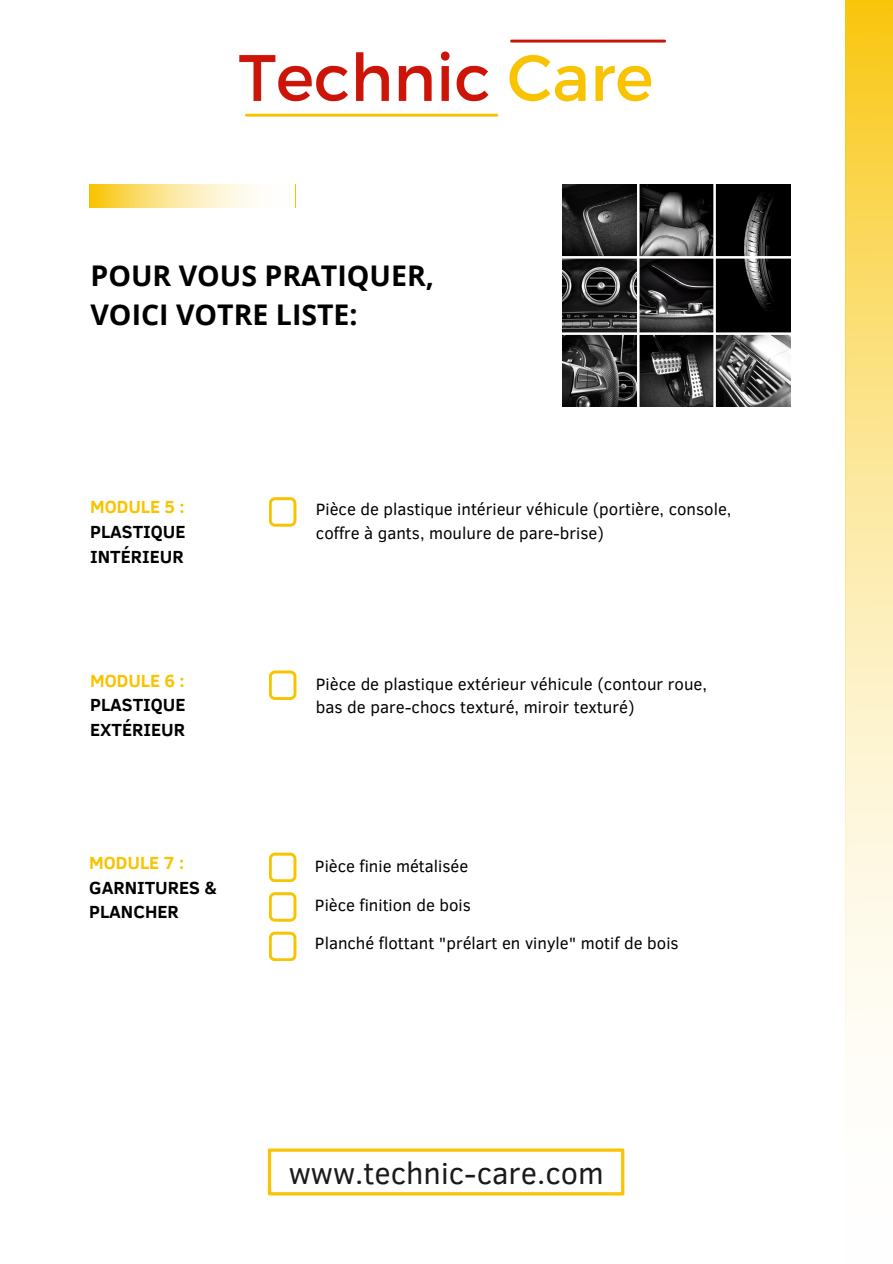
<style>
.page{position:relative;width:893px;height:1264px;background:#fff}
.page>*{position:absolute;margin:0;border:0;box-sizing:border-box;transform-origin:0 0}
.t1{font:30.75px "Clear Sans";color:#191a19}
.t2{font:700 28.5px/39.3px "Open Sans";color:#000}
.t3{font:700 18px/24.8px "Clear Sans";color:#000}
.t4{font:700 18px "Clear Sans";color:#f9c300}
.t5{font:16.8px/23.5px "Clear Sans";color:#000}
</style>
<div class="page">
<svg style="left:89px;top:184px;width:168px;height:23px"></svg>
<svg style="left:269px;top:497px;width:27px;height:29px"></svg>
<svg style="left:269px;top:670px;width:27px;height:30px"></svg>
<svg style="left:269px;top:852px;width:27px;height:30px"></svg>
<svg style="left:269px;top:892px;width:27px;height:29px"></svg>
<svg style="left:269px;top:931px;width:27px;height:30px"></svg>
<svg style="left:845px;top:0;width:47px;height:1114px"></svg>
<img style="left:562px;top:184px;width:228px;height:223px">
<img style="left:239px;top:39px;width:426px;height:78px">
<svg style="left:268px;top:1148px;width:356px;height:47px"></svg>
<p class="t2" style="left:90px;top:255px;width:345px">POUR VOUS PRATIQUER,<br>VOICI VOTRE LISTE:</p>
<p class="t4" style="left:90px;top:494px;width:96px">MODULE 5 :</p>
<p class="t3" style="left:90px;top:518px;width:97px">PLASTIQUE<br>INTÉRIEUR</p>
<p class="t4" style="left:90px;top:667px;width:96px">MODULE 6 :</p>
<p class="t3" style="left:90px;top:691px;width:97px">PLASTIQUE<br>EXTÉRIEUR</p>
<p class="t4" style="left:89px;top:849px;width:96px">MODULE 7 :</p>
<p class="t3" style="left:89px;top:874px;width:129px">GARNITURES &amp;<br>PLANCHER</p>
<p class="t5" style="left:316px;top:496px;width:417px">Pièce de plastique intérieur véhicule (portière, console, coffre à gants, moulure de pare-brise)</p>
<p class="t5" style="left:316px;top:671px;width:392px">Pièce de plastique extérieur véhicule (contour roue, bas de pare-chocs texturé, miroir texturé)</p>
<p class="t5" style="left:315px;top:853px;width:155px">Pièce finie métalisée</p>
<p class="t5" style="left:315px;top:892px;width:157px">Pièce finition de bois</p>
<p class="t5" style="left:315px;top:930px;width:365px">Planché flottant "prélart en vinyle" motif de bois</p>
<p class="t1" style="left:289px;top:1150px;width:316px">www.technic-care.com</p>
</div>
